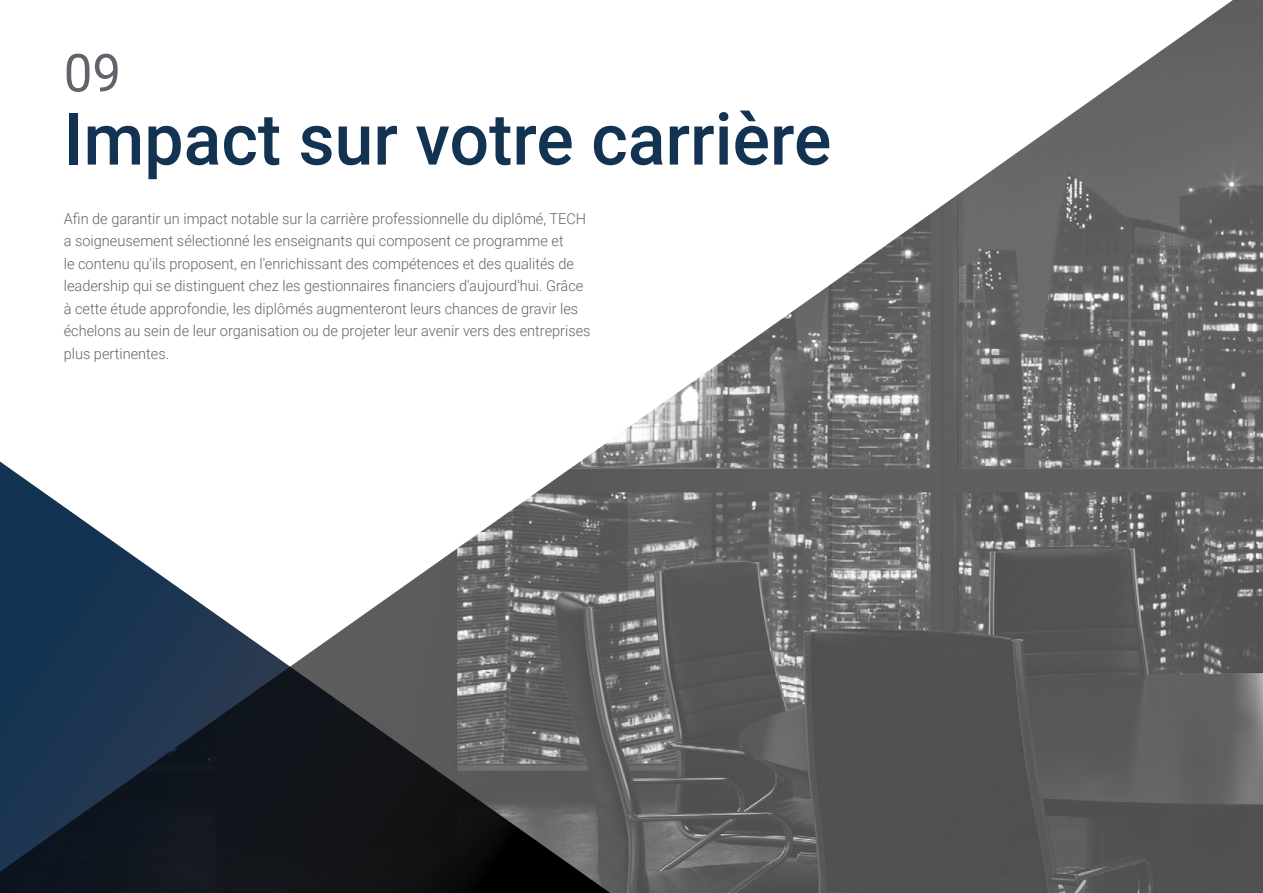
<style>
.page{position:relative;width:1263px;height:893px;background:#fff}
.page>*{position:absolute;margin:0;border:0;box-sizing:border-box;transform-origin:0 0}
.t1{font:500 72px "Roboto";color:#123352}
.t2{font:52.5px "Roboto";color:#61646a}
.t3{font:300 15px/22.5px "Roboto";color:#61646a}
</style>
<div class="page">
<img style="left:602px;top:0;width:661px;height:893px">
<svg style="left:0;top:446px;width:640px;height:447px"></svg>
<h2 class="t2" style="left:64px;top:36px;width:59px">09</h2>
<h1 class="t1" style="left:64px;top:89px;width:769px">Impact sur votre carrière</h1>
<p class="t3" style="left:64px;top:207px;width:528px">Afin de garantir un impact notable sur la carrière professionnelle du diplômé, TECH a soigneusement sélectionné les enseignants qui composent ce programme et<br>le contenu qu'ils proposent, en l'enrichissant des compétences et des qualités de leadership qui se distinguent chez les gestionnaires financiers d'aujourd'hui. Grâce à cette étude approfondie, les diplômés augmenteront leurs chances de gravir les échelons au sein de leur organisation ou de projeter leur avenir vers des entreprises plus pertinentes.</p>
</div>
